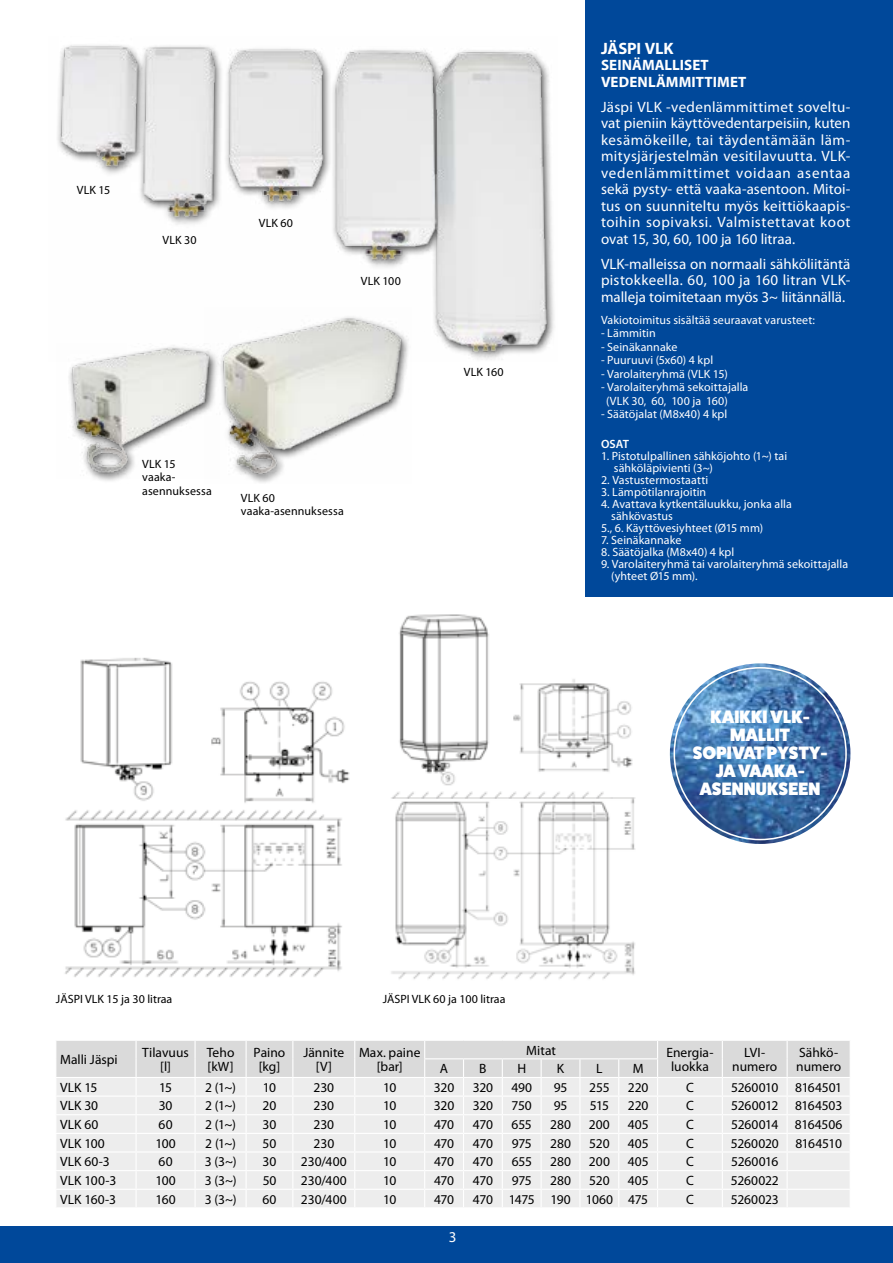
<style>
.page{position:relative;width:893px;height:1263px;background:#fff}
.page>*{position:absolute;margin:0;border:0;box-sizing:border-box;transform-origin:0 0}
.t1{font:800 18px/18px "Fat Frank";letter-spacing:.01em;color:#fff;text-align:center}
.t2{font:700 16.5px "Myriad Pro";letter-spacing:-.005em;color:#fff}
.t3{font:15px/16.5px "Myriad Pro";letter-spacing:.005em;color:#fff;text-align:justify}
.t4{font:700 15px/16.5px "Myriad Pro";letter-spacing:.01em;color:#fff}
.t5{font:13.5px/13.5px "Myriad Pro";color:#000;text-align:center}
.t6{font:13.5px "Myriad Pro";letter-spacing:-.02em;color:#000}
.t7{font:13.5px "Myriad Pro";letter-spacing:-.03em;color:#000}
.t8{font:12px/12px "Myriad Pro";letter-spacing:.005em;color:#fff}
.t9{font:12px/13.5px "Myriad Pro";letter-spacing:.005em;color:#000}
.t10{font:600 12px "Myriad Pro";color:#fff}
</style>
<div class="page">
<div style="left:585px;top:0;width:308px;height:596px;background:#00489a"></div>
<img style="left:391px;top:614px;width:244px;height:365px">
<div style="left:0;top:1226px;width:893px;height:37px;background:#00489a"></div>
<svg style="left:56px;top:1040px;width:794px;height:167px;background:#eaeaea"></svg>
<img style="left:57px;top:45px;width:497px;height:315px">
<img style="left:205px;top:307px;width:207px;height:176px">
<div style="left:67px;top:344px;width:153px;height:140px;background:#000;opacity:.75"></div>
<img style="left:57px;top:344px;width:163px;height:134px">
<img style="left:65px;top:657px;width:285px;height:320px">
<img style="left:670px;top:663px;width:180px;height:181px;border-radius:90px">
<p class="t9" style="left:77px;top:183px;width:35px">VLK 15</p>
<p class="t9" style="left:162px;top:233px;width:35px">VLK 30</p>
<p class="t9" style="left:259px;top:216px;width:36px">VLK 60</p>
<p class="t9" style="left:361px;top:274px;width:41px">VLK 100</p>
<p class="t9" style="left:142px;top:457px;width:71px">VLK 15<br>vaaka&shy;asennuksessa</p>
<p class="t9" style="left:241px;top:491px;width:104px">VLK 60 vaaka-asennuksessa</p>
<p class="t9" style="left:464px;top:365px;width:41px">VLK 160</p>
<p class="t9" style="left:56px;top:992px;width:118px">JÄSPI VLK 15 ja 30 litraa</p>
<p class="t9" style="left:383px;top:992px;width:124px">JÄSPI VLK 60 ja 100 litraa</p>
<h2 class="t2" style="left:601px;top:38px;width:74px">JÄSPI VLK</h2>
<p class="t4" style="left:601px;top:57px;width:147px">SEINÄMALLISET<br>VEDENLÄMMITTIMET</p>
<p class="t3" style="left:601px;top:98px;width:251px">Jäspi VLK -vedenlämmittimet soveltu&shy;vat pieniin käyttövedentarpeisiin, kuten kesämökeille, tai täydentämään läm&shy;mitysjärjestelmän vesitilavuutta. VLK&shy;vedenlämmittimet voidaan asentaa sekä pysty- että vaaka-asentoon. Mitoi&shy;tus on suunniteltu myös keittiökaapis&shy;toihin sopivaksi. Valmistettavat koot ovat 15, 30, 60, 100 ja 160 litraa.</p>
<p class="t3" style="left:601px;top:255px;width:251px">VLK-malleissa on normaali sähköliitäntä pistokkeella. 60, 100 ja 160 litran VLK&shy;malleja toimitetaan myös 3~ liitännällä.</p>
<p class="t8" style="left:601px;top:314px;width:215px">Vakiotoimitus sisältää seuraavat varusteet:</p>
<p class="t8" style="left:601px;top:327px;width:56px">- Lämmitin</p>
<p class="t8" style="left:601px;top:341px;width:78px">- Seinäkannake</p>
<p class="t8" style="left:601px;top:354px;width:114px">- Puuruuvi (5x60) 4 kpl</p>
<p class="t8" style="left:601px;top:368px;width:128px">- Varolaiteryhmä (VLK 15)</p>
<p class="t8" style="left:606px;top:380px;width:144px;line-height:13.5px;text-indent:-5px">- Varolaiteryhmä sekoittajalla (VLK 30, 60, 100 ja 160)</p>
<p class="t8" style="left:601px;top:408px;width:128px">- Säätöjalat (M8x40) 4 kpl</p>
<p class="t10" style="left:601px;top:437px;width:30px">OSAT</p>
<p class="t8" style="left:614px;top:450px;width:175px;text-indent:-13px">1. Pistotulpallinen sähköjohto (1~) tai sähköläpivienti (3~)</p>
<p class="t8" style="left:601px;top:474px;width:109px">2. Vastustermostaatti</p>
<p class="t8" style="left:601px;top:486px;width:107px">3. Lämpötilanrajoitin</p>
<p class="t8" style="left:601px;top:498px;width:192px">4. Avattava kytkentäluukku, jonka alla</p>
<p class="t8" style="left:611px;top:510px;width:63px">sähkövastus</p>
<p class="t8" style="left:601px;top:522px;width:164px">5., 6. Käyttövesiyhteet (Ø15 mm)</p>
<p class="t8" style="left:601px;top:534px;width:82px">7. Seinäkannake</p>
<p class="t8" style="left:601px;top:546px;width:135px">8. Säätöjalka (M8x40) 4 kpl</p>
<p class="t8" style="left:611px;top:558px;width:238px;text-indent:-10px">9. Varolaiteryhmä tai varolaiteryhmä sekoittajalla (yhteet Ø15 mm).</p>
<h1 class="t1" style="left:693px;top:708px;width:136px">KAIKKI VLK-<br>MALLIT<br>SOPIVAT PYSTY-<br>JA VAAKA-<br>ASENNUKSEEN</h1>
<p class="t5" style="left:60px;top:1052px;width:59px">Malli Jäspi</p>
<p class="t5" style="left:142px;top:1046px;width:48px">Tilavuus [l]</p>
<p class="t5" style="left:207px;top:1046px;width:29px;text-align:left">Teho [kW]</p>
<p class="t5" style="left:254px;top:1046px;width:33px">Paino [kg]</p>
<p class="t5" style="left:303px;top:1046px;width:42px">Jännite [V]</p>
<p class="t5" style="left:359px;top:1046px;width:63px">Max. paine [bar]</p>
<p class="t5" style="left:526px;top:1043px;width:31px">Mitat</p>
<p class="t5" style="left:666px;top:1046px;width:49px">Energia&shy;luokka</p>
<p class="t5" style="left:732px;top:1046px;width:47px">LVI&shy;numero</p>
<p class="t5" style="left:799px;top:1046px;width:41px">Sähkö-</p>
<p class="t5" style="left:440px;top:1062px;width:10px">A</p>
<p class="t5" style="left:479px;top:1062px;width:9px">B</p>
<p class="t5" style="left:517px;top:1062px;width:10px">H</p>
<p class="t5" style="left:557px;top:1062px;width:9px">K</p>
<p class="t5" style="left:596px;top:1062px;width:8px">L</p>
<p class="t5" style="left:633px;top:1062px;width:12px">M</p>
<p class="t5" style="left:796px;top:1059px;width:47px">numero</p>
<p class="t5" style="left:60px;top:1080px;width:39px">VLK 15</p>
<p class="t5" style="left:159px;top:1080px;width:15px">15</p>
<p class="t5" style="left:205px;top:1080px;width:32px">2 (1~)</p>
<p class="t5" style="left:263px;top:1080px;width:15px">10</p>
<p class="t5" style="left:313px;top:1080px;width:22px">230</p>
<p class="t5" style="left:383px;top:1080px;width:15px">10</p>
<p class="t5" style="left:434px;top:1080px;width:22px">320</p>
<p class="t5" style="left:473px;top:1080px;width:22px">320</p>
<p class="t5" style="left:511px;top:1080px;width:22px">490</p>
<p class="t5" style="left:554px;top:1080px;width:15px">95</p>
<p class="t5" style="left:589px;top:1080px;width:22px">255</p>
<p class="t5" style="left:628px;top:1080px;width:22px">220</p>
<p class="t5" style="left:686px;top:1080px;width:9px">C</p>
<p class="t6" style="left:731px;top:1079px;width:113px">5260010 8164501</p>
<p class="t5" style="left:60px;top:1099px;width:40px">VLK 30</p>
<p class="t5" style="left:159px;top:1099px;width:15px">30</p>
<p class="t5" style="left:205px;top:1099px;width:32px">2 (1~)</p>
<p class="t5" style="left:263px;top:1099px;width:15px">20</p>
<p class="t5" style="left:313px;top:1099px;width:22px">230</p>
<p class="t5" style="left:383px;top:1099px;width:15px">10</p>
<p class="t5" style="left:434px;top:1099px;width:22px">320</p>
<p class="t5" style="left:473px;top:1099px;width:22px">320</p>
<p class="t5" style="left:512px;top:1099px;width:22px">750</p>
<p class="t5" style="left:554px;top:1099px;width:15px">95</p>
<p class="t5" style="left:590px;top:1099px;width:21px">515</p>
<p class="t5" style="left:628px;top:1099px;width:22px">220</p>
<p class="t5" style="left:686px;top:1099px;width:9px">C</p>
<p class="t5" style="left:731px;top:1099px;width:113px">5260012 8164503</p>
<p class="t5" style="left:60px;top:1117px;width:40px">VLK 60</p>
<p class="t5" style="left:159px;top:1117px;width:15px">60</p>
<p class="t5" style="left:205px;top:1117px;width:32px">2 (1~)</p>
<p class="t5" style="left:263px;top:1117px;width:15px">30</p>
<p class="t5" style="left:313px;top:1117px;width:22px">230</p>
<p class="t5" style="left:383px;top:1117px;width:15px">10</p>
<p class="t5" style="left:434px;top:1117px;width:22px">470</p>
<p class="t5" style="left:473px;top:1117px;width:22px">470</p>
<p class="t5" style="left:512px;top:1117px;width:22px">655</p>
<p class="t5" style="left:550px;top:1117px;width:22px">280</p>
<p class="t5" style="left:589px;top:1117px;width:22px">200</p>
<p class="t5" style="left:628px;top:1117px;width:22px">405</p>
<p class="t5" style="left:686px;top:1117px;width:9px">C</p>
<p class="t5" style="left:731px;top:1117px;width:113px">5260014 8164506</p>
<p class="t5" style="left:60px;top:1136px;width:46px">VLK 100</p>
<p class="t5" style="left:155px;top:1136px;width:22px">100</p>
<p class="t5" style="left:205px;top:1136px;width:32px">2 (1~)</p>
<p class="t5" style="left:263px;top:1136px;width:15px">50</p>
<p class="t5" style="left:313px;top:1136px;width:22px">230</p>
<p class="t5" style="left:383px;top:1136px;width:15px">10</p>
<p class="t5" style="left:434px;top:1136px;width:22px">470</p>
<p class="t5" style="left:473px;top:1136px;width:22px">470</p>
<p class="t5" style="left:512px;top:1136px;width:22px">975</p>
<p class="t5" style="left:550px;top:1136px;width:22px">280</p>
<p class="t5" style="left:589px;top:1136px;width:22px">520</p>
<p class="t5" style="left:628px;top:1136px;width:22px">405</p>
<p class="t5" style="left:686px;top:1136px;width:9px">C</p>
<p class="t6" style="left:731px;top:1135px;width:113px">5260020 8164510</p>
<p class="t5" style="left:60px;top:1155px;width:51px">VLK 60-3</p>
<p class="t5" style="left:159px;top:1155px;width:15px">60</p>
<p class="t5" style="left:205px;top:1155px;width:33px">3 (3~)</p>
<p class="t5" style="left:263px;top:1155px;width:15px">30</p>
<p class="t5" style="left:301px;top:1155px;width:47px">230/400</p>
<p class="t5" style="left:383px;top:1155px;width:15px">10</p>
<p class="t5" style="left:434px;top:1155px;width:22px">470</p>
<p class="t5" style="left:473px;top:1155px;width:22px">470</p>
<p class="t5" style="left:512px;top:1155px;width:22px">655</p>
<p class="t5" style="left:550px;top:1155px;width:22px">280</p>
<p class="t5" style="left:589px;top:1155px;width:22px">200</p>
<p class="t5" style="left:628px;top:1155px;width:22px">405</p>
<p class="t5" style="left:686px;top:1155px;width:9px">C</p>
<p class="t6" style="left:731px;top:1153px;width:49px">5260016</p>
<p class="t5" style="left:60px;top:1173px;width:58px">VLK 100-3</p>
<p class="t5" style="left:155px;top:1173px;width:22px">100</p>
<p class="t5" style="left:205px;top:1173px;width:33px">3 (3~)</p>
<p class="t5" style="left:263px;top:1173px;width:15px">50</p>
<p class="t5" style="left:301px;top:1173px;width:47px">230/400</p>
<p class="t5" style="left:383px;top:1173px;width:15px">10</p>
<p class="t5" style="left:434px;top:1173px;width:22px">470</p>
<p class="t5" style="left:473px;top:1173px;width:22px">470</p>
<p class="t5" style="left:512px;top:1173px;width:22px">975</p>
<p class="t5" style="left:550px;top:1173px;width:22px">280</p>
<p class="t5" style="left:589px;top:1173px;width:22px">520</p>
<p class="t5" style="left:628px;top:1173px;width:22px">405</p>
<p class="t5" style="left:686px;top:1173px;width:9px">C</p>
<p class="t5" style="left:731px;top:1173px;width:50px">5260022</p>
<p class="t5" style="left:60px;top:1192px;width:58px">VLK 160-3</p>
<p class="t5" style="left:155px;top:1192px;width:22px">160</p>
<p class="t5" style="left:205px;top:1192px;width:33px">3 (3~)</p>
<p class="t5" style="left:263px;top:1192px;width:15px">60</p>
<p class="t5" style="left:301px;top:1192px;width:47px">230/400</p>
<p class="t5" style="left:383px;top:1192px;width:15px">10</p>
<p class="t5" style="left:434px;top:1192px;width:22px">470</p>
<p class="t7" style="left:473px;top:1191px;width:177px">470 1475 190 1060 475</p>
<p class="t5" style="left:686px;top:1192px;width:9px">C</p>
<p class="t5" style="left:731px;top:1192px;width:50px">5260023</p>
<p class="t3" style="left:449px;top:1228px;width:9px">3</p>
</div>
